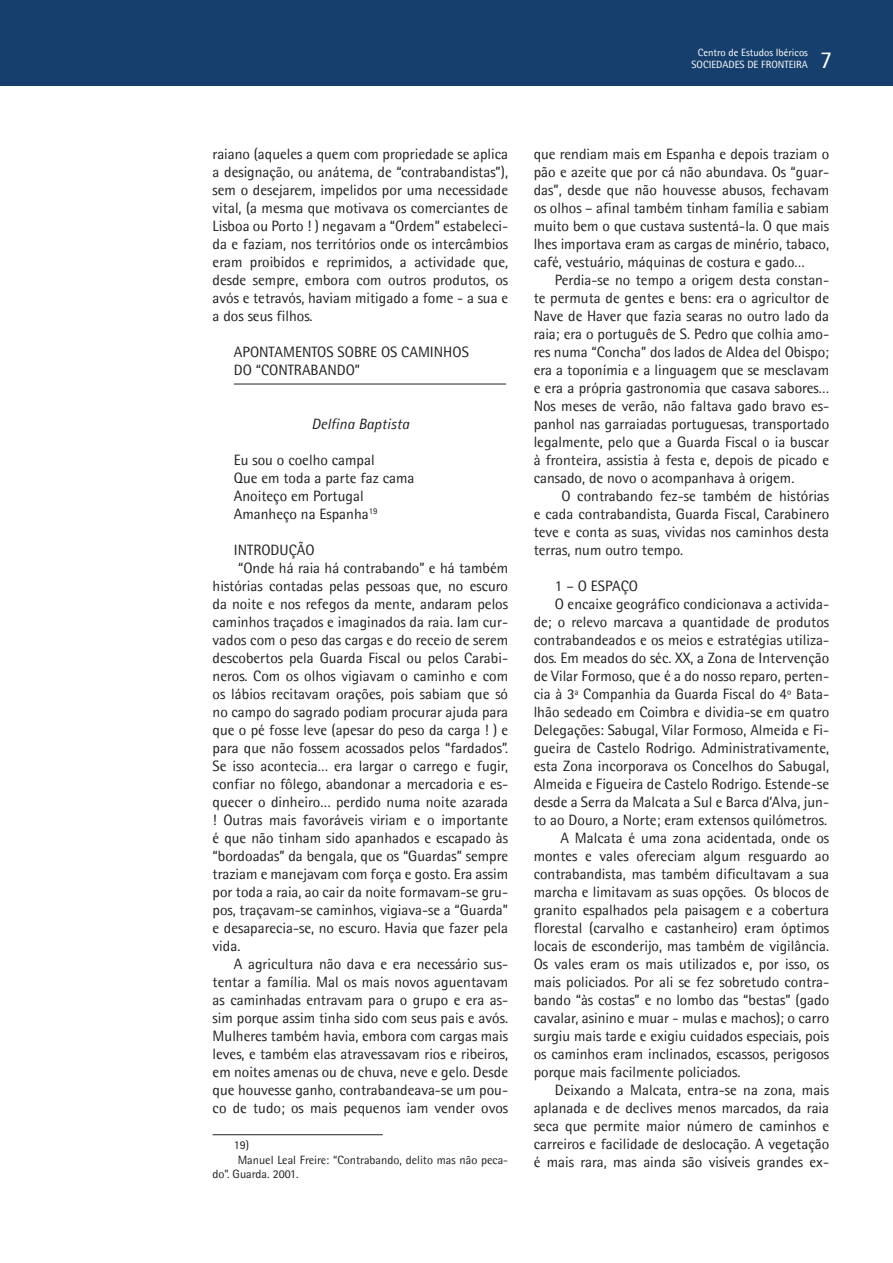
<style>
.page{position:relative;width:893px;height:1263px;background:#fff}
.page>*{position:absolute;margin:0;border:0;box-sizing:border-box;transform-origin:0 0}
.t1{font:15px/18px "Agfa Rotis Semisans";color:#231f20;text-align:justify}
.t2{font:italic 15px "Agfa Rotis Semisans";color:#231f20}
.t3{font:12px "Agfa Rotis Semisans";color:#231f20}
.t4{font:10.5px/12.6px "Agfa Rotis Semisans";color:#fff;text-align:center}
</style>
<div class="page">
<div style="left:0;top:0;width:893px;height:85px;background:#163f6d"></div>
<hr style="left:234px;top:384px;width:272px;height:1px;background:#231f20">
<hr style="left:213px;top:1134px;width:170px;height:1px;background:#231f20">
<p class="t4" style="left:691px;top:46px;width:118px">Centro de Estudos Ibéricos<br>Sociedades de Frontei ra</p>
<p class="t1" style="left:213px;top:145px;width:297px">raiano (aqueles a quem com propriedade se aplica a designação, ou anátema, de “contrabandistas”), sem o desejarem, impelidos por uma necessidade vital, (a mesma que motivava os comerciantes de Lisboa ou Porto ! ) negavam a “Ordem” estabeleci&shy;da e faziam, nos territórios onde os intercâmbios eram proibidos e reprimidos, a actividade que, desde sempre, embora com outros produtos, os avós e tetravós, haviam mitigado a fome - a sua e a dos seus filhos.</p>
<p class="t1" style="left:234px;top:343px;width:235px">Apontamentos sobre os cami nh os do “Contrabando”</p>
<p class="t2" style="left:311px;top:415px;width:99px">Delfina Baptista</p>
<p class="t1" style="left:234px;top:451px;width:182px;text-align:left">Eu sou o coelho campal<br>Que em toda a parte faz cama<br>Anoiteço em Portugal<br>Amanheço na Espanha<sup>1</sup> <sup>9</sup></p>
<p class="t1" style="left:234px;top:541px;width:82px">Introdu ção</p>
<p class="t1" style="left:238px;top:559px;width:271px">“Onde há raia há contrabando” e há também</p>
<p class="t1" style="left:213px;top:577px;width:297px">histórias contadas pelas pessoas que, no escuro</p>
<p class="t1" style="left:213px;top:595px;width:297px">da noite e nos refegos da mente, andaram pelos</p>
<p class="t1" style="left:213px;top:613px;width:297px">caminhos traçados e imaginados da raia. Iam cur-</p>
<p class="t1" style="left:213px;top:631px;width:297px">vados com o peso das cargas e do receio de serem</p>
<p class="t1" style="left:213px;top:649px;width:297px">descobertos pela Guarda Fiscal ou pelos Carabi-</p>
<p class="t1" style="left:213px;top:667px;width:297px">neros. Com os olhos vigiavam o caminho e com</p>
<p class="t1" style="left:213px;top:685px;width:297px">os lábios recitavam orações, pois sabiam que só</p>
<p class="t1" style="left:213px;top:703px;width:297px">no campo do sagrado podiam procurar ajuda para</p>
<p class="t1" style="left:213px;top:721px;width:297px">que o pé fosse leve (apesar do peso da carga ! ) e</p>
<p class="t1" style="left:213px;top:739px;width:297px">para que não fossem acossados pelos “fardados”.</p>
<p class="t1" style="left:213px;top:757px;width:297px">Se isso acontecia… era largar o carrego e fugir,</p>
<p class="t1" style="left:213px;top:775px;width:297px">confiar no fôlego, abandonar a mercadoria e es-</p>
<p class="t1" style="left:213px;top:793px;width:297px">quecer o dinheiro… perdido numa noite azarada</p>
<p class="t1" style="left:213px;top:811px;width:297px">! Outras mais favoráveis viriam e o importante</p>
<p class="t1" style="left:213px;top:829px;width:297px">é que não tinham sido apanhados e escapado às</p>
<p class="t1" style="left:213px;top:847px;width:297px">“bordoadas” da bengala, que os “Guardas” sempre</p>
<p class="t1" style="left:213px;top:865px;width:297px">traziam e manejavam com força e gosto. Era assim</p>
<p class="t1" style="left:213px;top:883px;width:297px">por toda a raia, ao cair da noite formavam-se gru-</p>
<p class="t1" style="left:213px;top:901px;width:297px">pos, traçavam-se caminhos, vigiava-se a “Guarda”</p>
<p class="t1" style="left:213px;top:919px;width:297px">e desaparecia-se, no escuro. Havia que fazer pela</p>
<p class="t1" style="left:213px;top:937px;width:29px">vida.</p>
<p class="t1" style="left:234px;top:955px;width:276px">A agricultura não dava e era necessário sus-</p>
<p class="t1" style="left:213px;top:973px;width:297px">tentar a família. Mal os mais novos aguentavam</p>
<p class="t1" style="left:213px;top:991px;width:297px">as caminhadas entravam para o grupo e era as-</p>
<p class="t1" style="left:213px;top:1009px;width:297px">sim porque assim tinha sido com seus pais e avós.</p>
<p class="t1" style="left:213px;top:1027px;width:297px">Mulheres também havia, embora com cargas mais</p>
<p class="t1" style="left:213px;top:1045px;width:297px">leves, e também elas atravessavam rios e ribeiros,</p>
<p class="t1" style="left:213px;top:1063px;width:297px">em noites amenas ou de chuva, neve e gelo. Desde</p>
<p class="t1" style="left:213px;top:1081px;width:297px">que houvesse ganho, contrabandeava-se um pou-</p>
<p class="t1" style="left:213px;top:1099px;width:297px">co de tudo; os mais pequenos iam vender ovos</p>
<p class="t3" style="left:234px;top:1138px;width:17px">19)</p>
<p class="t3" style="left:238px;top:1152px;width:272px">Manuel Leal Freire: “Contrabando, delito mas não peca-</p>
<p class="t3" style="left:213px;top:1167px;width:88px">do”. Guarda. 2001 .</p>
<p class="t1" style="left:534px;top:145px;width:297px">que rendiam mais em Espanha e depois traziam o pão e azeite que por cá não abundava. Os “guar&shy;das”, desde que não houvesse abusos, fechavam os olhos – afinal também tinham família e sabiam muito bem o que custava sustentá-la. O que mais lhes importava eram as cargas de minério, tabaco, café, vestuário, máquinas de costura e gado…</p>
<p class="t1" style="left:534px;top:271px;width:297px;text-indent:21px">Perdia-se no tempo a origem desta constan&shy;te permuta de gentes e bens: era o agricultor de Nave de Haver que fazia searas no outro lado da raia; era o português de S. Pedro que colhia amo&shy;res numa “Concha” dos lados de Aldea del Obispo; era a toponímia e a linguagem que se mesclavam e era a própria gastronomia que casava sabores… N os meses de verão, não faltava gado bravo es&shy;panhol nas garraiadas portuguesas, transportado legalmente, pelo que a Guarda Fiscal o ia buscar à fronteira, assistia à festa e, depois de picado e cansado, de novo o acompanhava à origem.</p>
<p class="t1" style="left:534px;top:487px;width:297px;text-indent:28px">O contrabando fez-se também de histórias e cada contrabandista, Guarda Fiscal, Carabinero teve e conta as suas, vividas nos caminhos desta terras, num outro tempo.</p>
<p class="t1" style="left:555px;top:577px;width:85px">1 – O espaço</p>
<p class="t1" style="left:555px;top:595px;width:276px">O encaixe geográfico condicionava a activida-</p>
<p class="t1" style="left:534px;top:613px;width:297px">de; o relevo marcava a quantidade de produtos</p>
<p class="t1" style="left:534px;top:631px;width:297px">contrabandeados e os meios e estratégias utiliza-</p>
<p class="t1" style="left:534px;top:649px;width:297px">dos. Em meados do séc. XX, a Zona de Intervenção</p>
<p class="t1" style="left:534px;top:667px;width:297px">de Vilar Formoso, que é a do nosso reparo, perten-</p>
<p class="t1" style="left:534px;top:685px;width:297px">cia à 3ª Companhia da Guarda Fiscal do 4º Bata-</p>
<p class="t1" style="left:534px;top:703px;width:297px">lhão sedeado em Coimbra e dividia-se em quatro</p>
<p class="t1" style="left:534px;top:721px;width:297px">Delegações: Sabugal, Vilar Formoso, Almeida e Fi-</p>
<p class="t1" style="left:534px;top:739px;width:297px">gueira de Castelo Rodrigo. Administrativamente,</p>
<p class="t1" style="left:534px;top:757px;width:297px">esta Zona incorporava os Concelhos do Sabugal,</p>
<p class="t1" style="left:534px;top:775px;width:297px">Almeida e Figueira de Castelo Rodrigo. Estende-se</p>
<p class="t1" style="left:534px;top:793px;width:297px">desde a Serra da Malcata a Sul e Barca d’Alva, jun-</p>
<p class="t1" style="left:534px;top:811px;width:295px">to ao Douro, a Norte; eram extensos quilómetros.</p>
<p class="t1" style="left:561px;top:829px;width:270px">A Malcata é uma zona acidentada, onde os</p>
<p class="t1" style="left:534px;top:847px;width:297px">montes e vales ofereciam algum resguardo ao</p>
<p class="t1" style="left:534px;top:865px;width:297px">contrabandista, mas também dificultavam a sua</p>
<p class="t1" style="left:534px;top:883px;width:297px">marcha e limitavam as suas opções. Os blocos de</p>
<p class="t1" style="left:534px;top:901px;width:297px">granito espalhados pela paisagem e a cobertura</p>
<p class="t1" style="left:534px;top:919px;width:297px">florestal (carvalho e castanheiro) eram óptimos</p>
<p class="t1" style="left:534px;top:937px;width:297px">locais de esconderijo, mas também de vigilância.</p>
<p class="t1" style="left:534px;top:955px;width:297px">Os vales eram os mais utilizados e, por isso, os</p>
<p class="t1" style="left:534px;top:973px;width:297px">mais policiados. Por ali se fez sobretudo contra-</p>
<p class="t1" style="left:534px;top:991px;width:297px">bando “às costas” e no lombo das “bestas” (gado</p>
<p class="t1" style="left:534px;top:1009px;width:297px">cavalar, asinino e muar - mulas e machos); o carro</p>
<p class="t1" style="left:534px;top:1027px;width:297px">surgiu mais tarde e exigiu cuidados especiais, pois</p>
<p class="t1" style="left:534px;top:1045px;width:297px">os caminhos eram inclinados, escassos, perigosos</p>
<p class="t1" style="left:534px;top:1063px;width:208px">porque mais facilmente policiados.</p>
<p class="t1" style="left:555px;top:1081px;width:276px">Deixando a Malcata, entra-se na zona, mais</p>
<p class="t1" style="left:534px;top:1099px;width:297px">aplanada e de declives menos marcados, da raia</p>
<p class="t1" style="left:534px;top:1117px;width:297px">seca que permite maior número de caminhos e</p>
<p class="t1" style="left:534px;top:1135px;width:297px">carreiros e facilidade de deslocação. A vegetação</p>
<p class="t1" style="left:534px;top:1153px;width:297px">é mais rara, mas ainda são visíveis grandes ex-</p>
</div>
